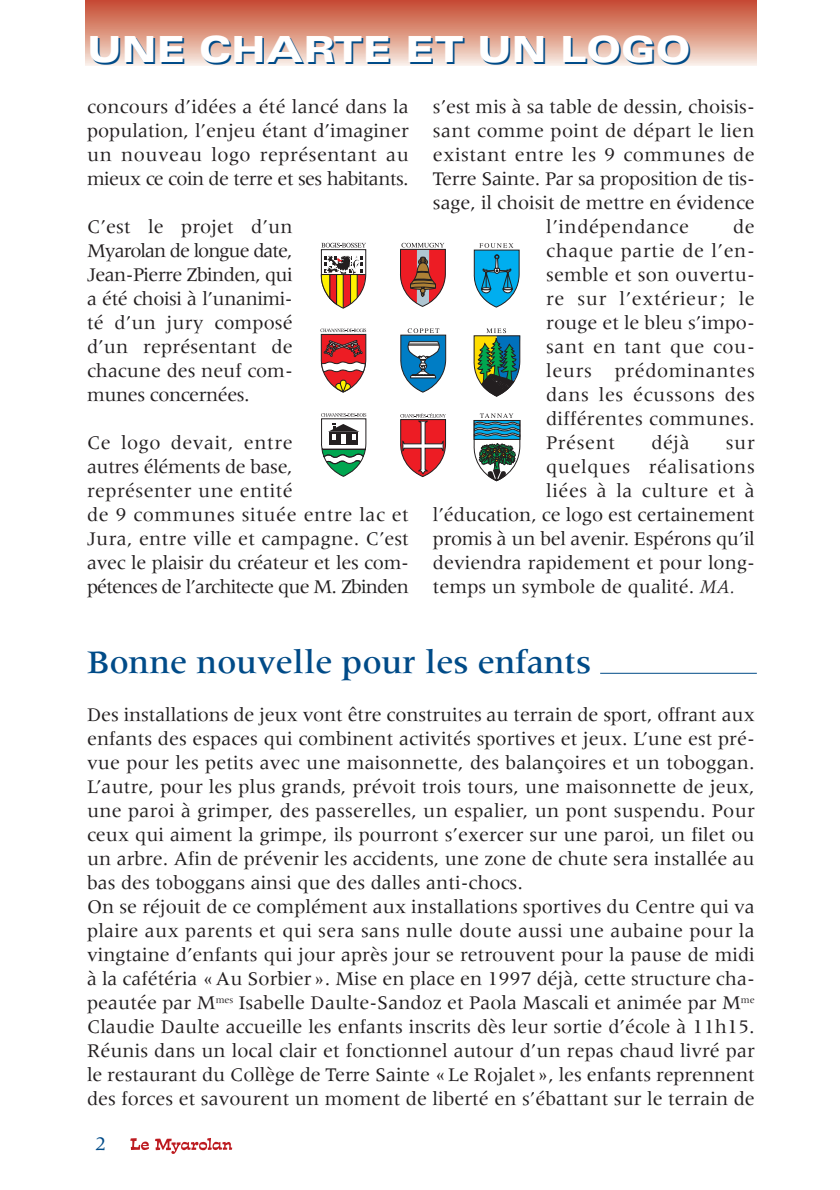
<style>
.page{position:relative;width:840px;height:1190px;background:#fff}
.page>*{position:absolute;margin:0;border:0;box-sizing:border-box;transform-origin:0 0}
.t1{font:900 expanded 36px "Univers";color:#004b88}
.t2{font:500 34px "Meridien";color:#004b88}
.t3{font:20px/24px "Meridien";color:#231f20;text-align:justify}
.t4{font:20px "Meridien";letter-spacing:.03em;color:#231f20}
.t5{font:20px "Meridien";letter-spacing:.02em;color:#231f20}
.t6{font:20px "Meridien";color:#004b88}
.s1{font-style:italic}
</style>
<div class="page">
<div style="left:85px;top:0;width:672px;height:65px;background:linear-gradient(to bottom,#c4462a,#f6e8dc)"></div>
<svg style="left:130px;top:1138px;width:19px;height:12px"></svg>
<svg style="left:155px;top:1138px;width:77px;height:16px"></svg>
<svg style="left:320px;top:329px;width:47px;height:64px"></svg>
<svg style="left:321px;top:413px;width:46px;height:64px"></svg>
<svg style="left:400px;top:243px;width:46px;height:63px"></svg>
<svg style="left:400px;top:328px;width:47px;height:65px"></svg>
<svg style="left:400px;top:413px;width:46px;height:64px"></svg>
<svg style="left:473px;top:243px;width:47px;height:65px"></svg>
<svg style="left:473px;top:328px;width:48px;height:69px"></svg>
<svg style="left:473px;top:413px;width:48px;height:69px"></svg>
<svg style="left:320px;top:243px;width:46px;height:65px"></svg>
<hr style="left:600px;top:673px;width:157px;height:1px;background:#004b88">
<h1 class="t1" style="left:89px;top:38px;width:605px">UNE CHARTE ET UN LOGO</h1>
<p class="t3" style="left:87px;top:96px;width:323px">concours d’idées a été lancé dans la population, l’enjeu étant d’imaginer un nouveau logo représentant au mieux ce coin de terre et ses habitants.</p>
<p class="t3" style="left:87px;top:216px;width:207px">C’est le projet d’un Myarolan de longue date, Jean-Pierre Zbinden, qui a été choisi à l’unanimi&shy;té d’un jury composé d’un représentant de chacune des neuf com&shy;munes concernées.</p>
<p class="t3" style="left:87px;top:432px;width:323px;text-align:left">Ce logo devait, entre<br>autres éléments de base,<br>représenter une entité<br>de 9 communes située entre lac et<br>Jura, entre ville et campagne. C’est avec le plaisir du créateur et les com&shy;pétences de l’architecte que M. Zbinden</p>
<p class="t3" style="left:433px;top:96px;width:323px">s’est mis à sa table de dessin, choisis-</p>
<p class="t5" style="left:433px;top:122px;width:323px">sant comme point de départ le lien</p>
<p class="t4" style="left:433px;top:146px;width:323px">existant entre les 9 communes de</p>
<p class="t3" style="left:433px;top:168px;width:323px">Terre Sainte. Par sa proposition de tis-</p>
<p class="t3" style="left:433px;top:192px;width:323px">sage, il choisit de mettre en évidence</p>
<p class="t4" style="left:546px;top:218px;width:144px">l’indépendance</p>
<p class="t3" style="left:546px;top:216px;width:210px;text-indent:187px">de chaque partie de l’en&shy;semble et son ouvertu&shy;re sur l’extérieur; le rouge et le bleu s’impo&shy;sant en tant que cou&shy;leurs prédominantes dans les écussons des différentes communes.<br>Présent</p>
<p class="t3" style="left:651px;top:432px;width:40px">déjà</p>
<p class="t3" style="left:726px;top:432px;width:30px">sur</p>
<p class="t4" style="left:546px;top:458px;width:210px">quelques réalisations</p>
<p class="t4" style="left:546px;top:482px;width:210px">liées à la culture et à</p>
<p class="t3" style="left:433px;top:504px;width:323px">l’éducation, ce logo est certainement</p>
<p class="t3" style="left:433px;top:528px;width:323px">promis à un bel avenir. Espérons qu’il</p>
<p class="t3" style="left:433px;top:552px;width:323px">deviendra rapidement et pour long-</p>
<p class="t3" style="left:433px;top:576px;width:303px">temps un symbole de qualité. <span class="s1">MA.</span></p>
<h2 class="t2" style="left:87px;top:649px;width:506px">Bonne nouvelle pour les enfants</h2>
<p class="t3" style="left:87px;top:705px;width:669px;text-align:left">Des installations de jeux vont être construites au terrain de sport, offrant aux enfants des espaces qui combinent activités sportives et jeux. L’une est pré&shy;vue pour les petits avec une maisonnette, des balançoires et un toboggan.<br>L’autre, pour les plus grands, prévoit trois tours, une maisonnette de jeux, une paroi à grimper, des passerelles, un espalier, un pont suspendu. Pour ceux qui aiment la grimpe, ils pourront s’exercer sur une paroi, un filet ou un arbre. Afin de prévenir les accidents, une zone de chute sera installée au bas des toboggans ainsi que des dalles anti-chocs.<br>On se réjouit de ce complément aux installations sportives du Centre qui va plaire aux parents et qui sera sans nulle doute aussi une aubaine pour la vingtaine d’enfants qui jour après jour se retrouvent pour la pause de midi à la cafétéria «Au Sorbier». Mise en place en 1997 déjà, cette structure cha&shy;peautée par M<sup>mes</sup> Isabelle Daulte-Sandoz et Paola Mascali et animée par M<sup>me </sup>Claudie Daulte accueille les enfants inscrits dès leur sortie d’école à 11h15.<br>Réunis dans un local clair et fonctionnel autour d’un repas chaud livré par le restaurant du Collège de Terre Sainte «Le Rojalet», les enfants reprennent des forces et savourent un moment de liberté en s’ébattant sur le terrain de</p>
<p class="t6" style="left:95px;top:1135px;width:13px">2</p>
</div>
